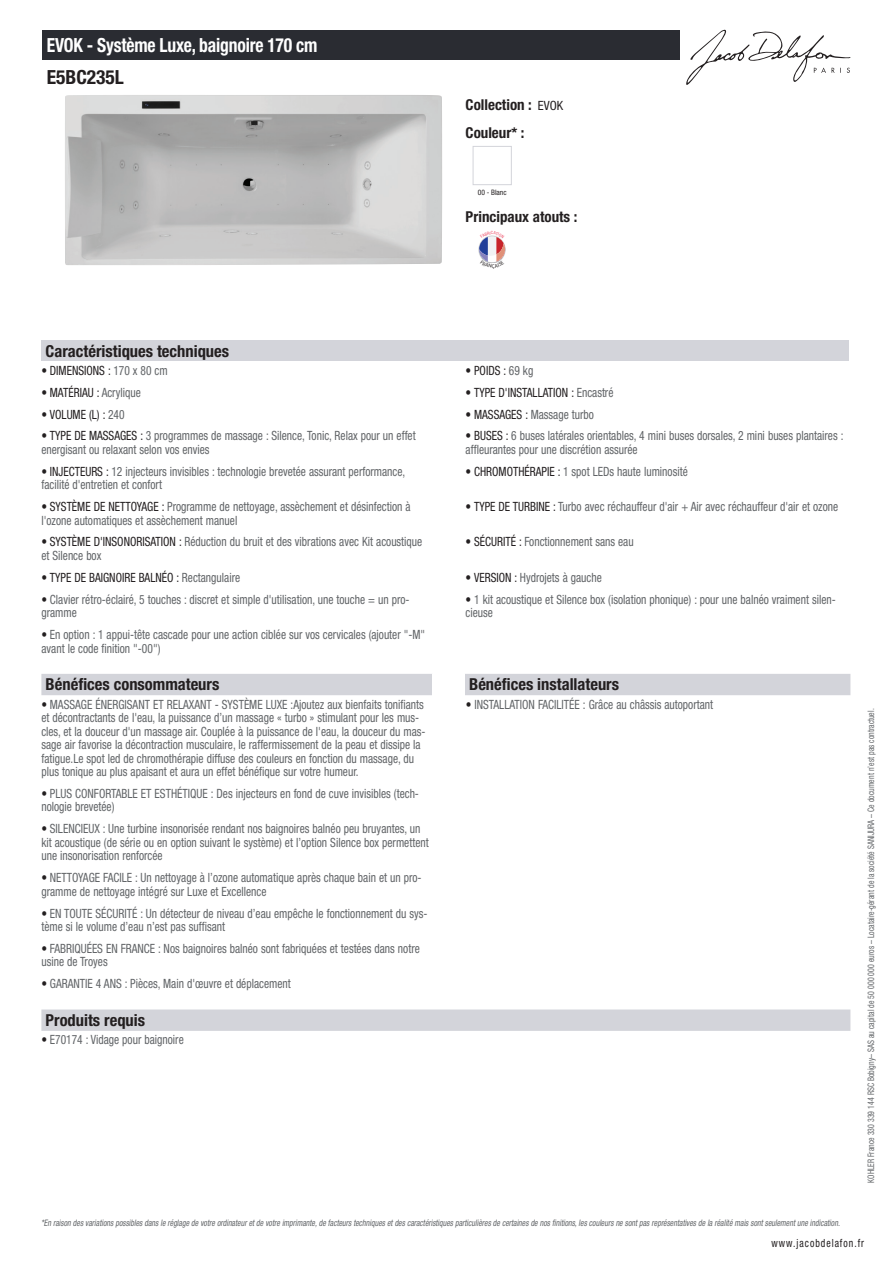
<style>
.page{position:relative;width:893px;height:1263px;background:#fff}
.page>*{position:absolute;margin:0;border:0;box-sizing:border-box;transform-origin:0 0}
.t1{font:700 condensed 19.5px "Helvetica Neue LT Std";letter-spacing:-.01em;color:#fff;scale:.9 1}
.t2{font:700 condensed 19.5px "Helvetica Neue LT Std";color:#231f20}
.t3{font:700 condensed 16.5px "Helvetica Neue LT Std";color:#231f20}
.t4{font:700 condensed 15px/27.8px "Helvetica Neue LT Std";color:#231f20}
.t5{font:condensed 12.75px/13.5px "Helvetica Neue LT Std";color:#626568;scale:.9 1}
.t6{font:condensed 12.75px "Helvetica Neue LT Std";color:#231f20;scale:.9 1}
.t7{font:condensed 11.25px "Helvetica Neue LT Std";letter-spacing:.1em;color:#231f20;scale:.87 1}
.t8{font:italic condensed 9px "Helvetica Neue LT Std";color:#626568;scale:.87 1}
.t9{font:condensed 9px "Helvetica Neue LT Std";color:#626568;scale:.87 1}
.t10{font:condensed 7.5px "Helvetica Neue LT Std";color:#231f20}
.s1{font-weight:400;font-size:12.75px}
.s2{color:#626568}
.s3{color:#231f20}
</style>
<div class="page">
<svg style="left:686px;top:30px;width:164px;height:55px"></svg>
<img style="left:65px;top:95px;width:377px;height:170px">
<div style="left:473px;top:146px;width:39px;height:39px;border:1px solid #d3d4da"></div>
<div style="left:41px;top:340px;width:808px;height:21px;background:#d3d4da"></div>
<div style="left:41px;top:674px;width:809px;height:21px;background:#d3d4da"></div>
<div style="left:432px;top:674px;width:33px;height:21px;background:#fff"></div>
<div style="left:41px;top:1009px;width:809px;height:22px;background:#d3d4da"></div>
<div style="left:43px;top:30px;width:637px;height:30px;background:#2a2c32"></div>
<svg style="left:479px;top:235px;width:26px;height:28px"></svg>
<h1 class="t1" style="left:47px;top:33px;width:302px">EVOK - Système Luxe, baignoire 170 cm</h1>
<h1 class="t2" style="left:47px;top:65px;width:79px">E5BC235L</h1>
<p class="t4" style="left:466px;top:90px;width:99px">Collection : <span class="s1">EVOK<br></span>Couleur* :</p>
<p class="t10" style="left:478px;top:188px;width:30px">00 - Blanc</p>
<p class="t4" style="left:466px;top:203px;width:113px">Principaux atouts :</p>
<p class="t3" style="left:46px;top:341px;width:185px">Caractéristiques techniques</p>
<p class="t6" style="left:41px;top:363px;width:142px">• DIMENSIONS : <span class="s2">170 x 80 cm</span></p>
<p class="t6" style="left:466px;top:363px;width:77px">• POIDS : <span class="s2">69 kg</span></p>
<p class="t6" style="left:41px;top:385px;width:112px">• MATÉRIAU : <span class="s2">Acrylique</span></p>
<p class="t6" style="left:466px;top:385px;width:166px">• TYPE D'INSTALLATION : <span class="s2">Encastré</span></p>
<p class="t6" style="left:41px;top:407px;width:94px">• VOLUME (L) : <span class="s2">240</span></p>
<p class="t5" style="left:466px;top:407px;width:144px"><span class="s3">• MASSAGES :</span> Massage turbo</p>
<p class="t5" style="left:41px;top:429px;width:417px"><span class="s3">• TYPE DE MASSAGES :</span> 3 programmes de massage : Silence, Tonic, Relax pour un effet energisant ou relaxant selon vos envies</p>
<p class="t5" style="left:466px;top:429px;width:421px"><span class="s3">• BUSES :</span> 6 buses latérales orientables, 4 mini buses dorsales, 2 mini buses plantaires : affleurantes pour une discrétion assurée</p>
<p class="t5" style="left:41px;top:464px;width:406px"><span class="s3">• INJECTEURS :</span> 12 injecteurs invisibles : technologie brevetée assurant performance, facilité d'entretien et confort</p>
<p class="t5" style="left:466px;top:464px;width:248px"><span class="s3">• CHROMOTHÉRAPIE :</span> 1 spot LEDs haute luminosité</p>
<p class="t5" style="left:41px;top:500px;width:412px"><span class="s3">• SYSTÈME DE NETTOYAGE :</span> Programme de nettoyage, assèchement et désinfection à l'ozone automatiques et assèchement manuel</p>
<p class="t5" style="left:466px;top:500px;width:415px"><span class="s3">• TYPE DE TURBINE :</span> Turbo avec réchauffeur d'air + Air avec réchauffeur d'air et ozone</p>
<p class="t5" style="left:41px;top:535px;width:425px"><span class="s3">• SYSTÈME D'INSONORISATION :</span> Réduction du bruit et des vibrations avec Kit acoustique et Silence box</p>
<p class="t5" style="left:466px;top:535px;width:188px"><span class="s3">• SÉCURITÉ :</span> Fonctionnement sans eau</p>
<p class="t6" style="left:41px;top:570px;width:222px">• TYPE DE BAIGNOIRE BALNÉO : <span class="s2">Rectangulaire</span></p>
<p class="t5" style="left:466px;top:570px;width:153px"><span class="s3">• VERSION :</span> Hydrojets à gauche</p>
<p class="t5" style="left:41px;top:592px;width:411px"><span class="s3">•</span> Clavier rétro-éclairé, 5 touches : discret et simple d'utilisation, une touche = un pro&shy;gramme</p>
<p class="t5" style="left:466px;top:592px;width:413px"><span class="s3">•</span> 1 kit acoustique et Silence box (isolation phonique) : pour une balnéo vraiment silen&shy;cieuse</p>
<p class="t5" style="left:41px;top:628px;width:428px"><span class="s3">•</span> En option : 1 appui-tête cascade pour une action ciblée sur vos cervicales (ajouter "-M" avant le code finition "-00")</p>
<p class="t3" style="left:46px;top:674px;width:175px">Bénéfices consommateurs</p>
<p class="t3" style="left:469px;top:674px;width:151px">Bénéfices installateurs</p>
<p class="t5" style="left:41px;top:697px;width:428px"><span class="s3">•</span> MASSAGE ÉNERGISANT ET RELAXANT - SYSTÈME LUXE :Ajoutez aux bienfaits tonifiants et décontractants de l'eau, la puissance d’un massage « turbo » stimulant pour les mus&shy;cles, et la douceur d'un massage air. Couplée à la puissance de l'eau, la douceur du mas&shy;sage air favorise la décontraction musculaire, le raffermissement de la peau et dissipe la fatigue.Le spot led de chromothérapie diffuse des couleurs en fonction du massage, du plus tonique au plus apaisant et aura un effet bénéfique sur votre humeur.</p>
<p class="t5" style="left:466px;top:697px;width:276px"><span class="s3">•</span> INSTALLATION FACILITÉE : Grâce au châssis autoportant</p>
<p class="t5" style="left:41px;top:787px;width:421px"><span class="s3">•</span> PLUS CONFORTABLE ET ESTHÉTIQUE : Des injecteurs en fond de cuve invisibles (tech&shy;nologie brevetée)</p>
<p class="t5" style="left:41px;top:822px;width:432px"><span class="s3">•</span> SILENCIEUX : Une turbine insonorisée rendant nos baignoires balnéo peu bruyantes, un kit acoustique (de série ou en option suivant le système) et l’option Silence box permettent une insonorisation renforcée</p>
<p class="t5" style="left:41px;top:871px;width:424px"><span class="s3">•</span> NETTOYAGE FACILE : Un nettoyage à l’ozone automatique après chaque bain et un pro&shy;gramme de nettoyage intégré sur Luxe et Excellence</p>
<p class="t5" style="left:41px;top:906px;width:430px"><span class="s3">•</span> EN TOUTE SÉCURITÉ : Un détecteur de niveau d’eau empêche le fonctionnement du sys&shy;tème si le volume d’eau n’est pas suffisant</p>
<p class="t5" style="left:41px;top:941px;width:422px"><span class="s3">•</span> FABRIQUÉES EN FRANCE : Nos baignoires balnéo sont fabriquées et testées dans notre usine de Troyes</p>
<p class="t5" style="left:41px;top:977px;width:279px"><span class="s3">•</span> GARANTIE 4 ANS : Pièces, Main d'œuvre et déplacement</p>
<p class="t3" style="left:46px;top:1010px;width:101px">Produits requis</p>
<p class="t5" style="left:41px;top:1033px;width:160px"><span class="s3">•</span> E70174 : Vidage pour baignoire</p>
<p class="t9" style="left:866px;top:1183px;width:547px;rotate:-90deg">KOHLER France 330 339 144 RSC Bobigny– SAS au capital de 50 000 000 euros – Locataire-gérant de la société SANIJURA – Ce document n’est pas contractuel.</p>
<p class="t8" style="left:41px;top:1217px;width:922px">*En raison desvariationspossiblesdansle réglage de votre ordinateuretde votre imprimante,de facteurstechniquesetdescaractéristiquesparticulièresde certainesde nosfinitions,lescouleursne sontpasreprésentativesde la réalité maissontseulementune indication.</p>
<p class="t7" style="left:772px;top:1237px;width:108px">www.jacobdelafon.fr</p>
</div>
